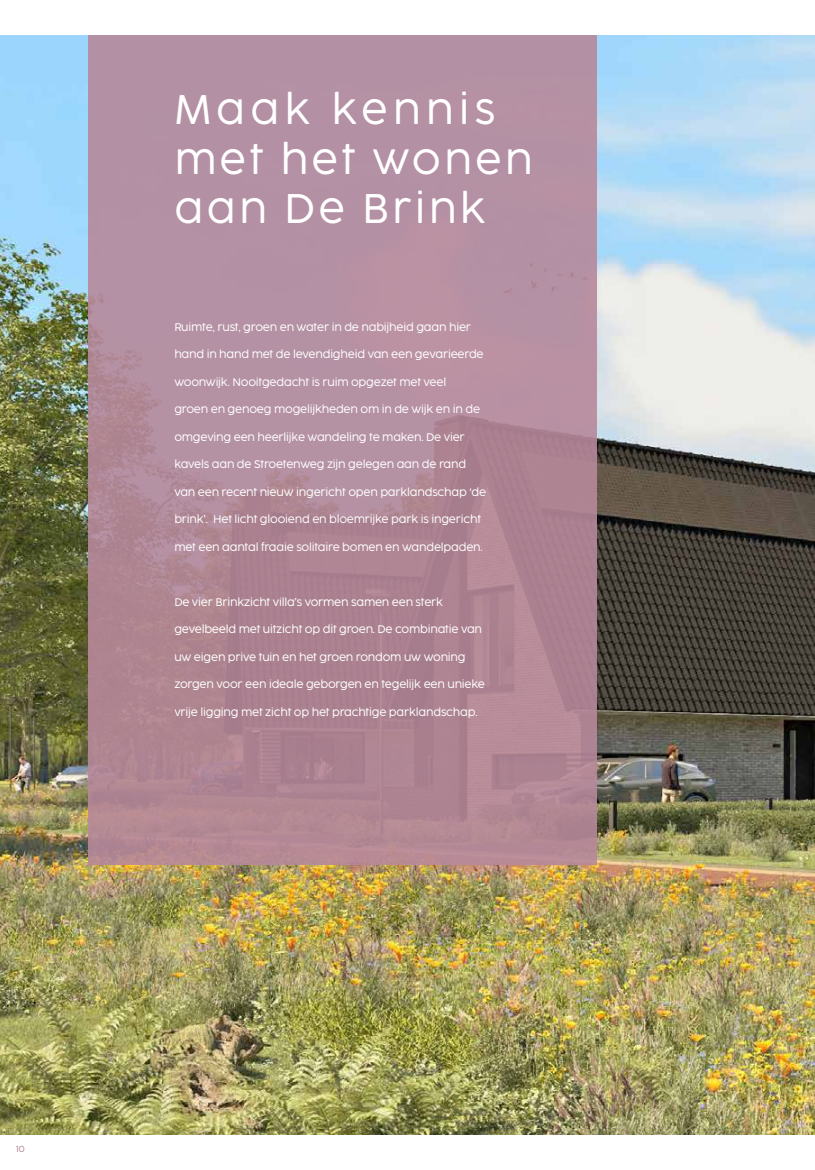
<style>
.page{position:relative;width:815px;height:1170px;background:#fff}
.page>*{position:absolute;margin:0;border:0;box-sizing:border-box;transform-origin:0 0}
.t1{font:300 41.25px/49.5px "Cocogoose Pro";letter-spacing:.075em;color:#fff}
.t2{font:300 11px "Cocogoose Pro";letter-spacing:-.02em;color:#fff}
.t3{font:300 8.75px "Cocogoose Pro";color:#b7899b}
</style>
<div class="page">
<img style="left:0;top:35px;width:815px;height:1099px">
<div style="left:89px;top:35px;width:508px;height:830px;background:linear-gradient(to bottom,#b693a8,#ae838e)"></div>
<h1 class="t1" style="left:174px;top:84px;width:360px">Maak kennis met het wonen aan De Brink</h1>
<p class="t2" style="left:174px;top:319px;width:298px">Ruimte, rust, groen en water in de nabijheid gaan hier</p>
<p class="t2" style="left:174px;top:347px;width:311px">hand in hand met de levendigheid van een gevarieerde</p>
<p class="t2" style="left:174px;top:374px;width:273px">woonwijk. Nooitgedacht is ruim opgezet met veel</p>
<p class="t2" style="left:174px;top:402px;width:307px">groen en genoeg mogelijkheden om in de wijk en in de</p>
<p class="t2" style="left:174px;top:429px;width:292px">omgeving een heerlijke wandeling te maken. De vier</p>
<p class="t2" style="left:174px;top:457px;width:293px">kavels aan de Stroetenweg zijn gelegen aan de rand</p>
<p class="t2" style="left:174px;top:484px;width:313px">van een recent nieuw ingericht open parklandschap ‘de</p>
<p class="t2" style="left:174px;top:512px;width:308px">brink’. Het licht glooiend en bloemrijke park is ingericht</p>
<p class="t2" style="left:174px;top:539px;width:310px">met een aantal fraaie solitaire bomen en wandelpaden.</p>
<p class="t2" style="left:174px;top:594px;width:270px">De vier Brinkzicht villa’s vormen samen een sterk</p>
<p class="t2" style="left:174px;top:622px;width:309px">gevelbeeld met uitzicht op dit groen. De combinatie van</p>
<p class="t2" style="left:174px;top:649px;width:293px">uw eigen prive tuin en het groen rondom uw woning</p>
<p class="t2" style="left:174px;top:677px;width:312px">zorgen voor een ideale geborgen en tegelijk een unieke</p>
<p class="t2" style="left:174px;top:704px;width:305px">vrije ligging met zicht op het prachtige parklandschap.</p>
<p class="t3" style="left:16px;top:1143px;width:10px">10</p>
</div>
